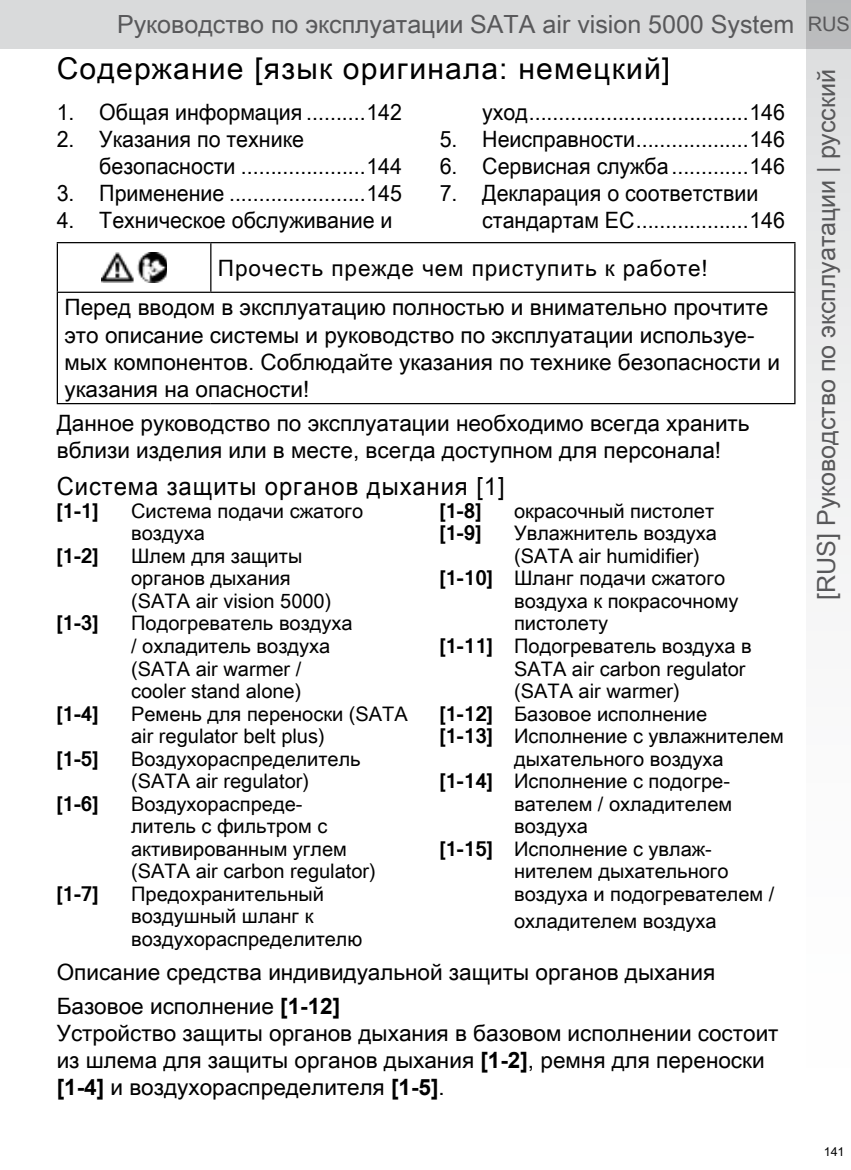
<style>
.page{position:relative;width:851px;height:1170px;background:#fff}
.page>*{position:absolute;margin:0;border:0;box-sizing:border-box;transform-origin:0 0}
.t1{font:30px "Arial Unicode MS";letter-spacing:.04em;color:#000}
.t2{font:25px "Arial Unicode MS";color:#58585a}
.t3{font:25px "Arial Unicode MS";letter-spacing:.04em;color:#000;scale:.95 1}
.t4{font:22.5px/27px "Arial Unicode MS";color:#000}
.t5{font:22.5px/27px "Arial Unicode MS";color:#000;scale:.95 1}
.t6{font:20px/22.5px "Arial Unicode MS";color:#000}
.t7{font:700 20px "Kartika";color:#000}
.t8{font:12.5px "Arial Unicode MS";color:#000}
.s1{font-size:20px}
.s2{font-family:"Kartika";font-weight:700}
.s3{font-family:"Arial";font-weight:700}
</style>
<div class="page">
<div style="left:0;top:0;width:850px;height:49px;background:#d9dadb"></div>
<svg style="left:806px;top:0;width:44px;height:574px"></svg>
<hr style="left:57px;top:243px;width:1px;height:48px;background:#000">
<hr style="left:210px;top:243px;width:1px;height:48px;background:#000">
<hr style="left:57px;top:291px;width:154px;height:2px;background:#000">
<hr style="left:57px;top:293px;width:1px;height:110px;background:#000">
<hr style="left:211px;top:291px;width:584px;height:2px;background:#000">
<hr style="left:794px;top:293px;width:1px;height:110px;background:#000">
<hr style="left:57px;top:403px;width:154px;height:1px;background:#000">
<hr style="left:211px;top:403px;width:584px;height:1px;background:#000">
<hr style="left:57px;top:242px;width:154px;height:1px;background:#000">
<hr style="left:211px;top:242px;width:584px;height:1px;background:#000">
<hr style="left:794px;top:243px;width:1px;height:48px;background:#000">
<img style="left:101px;top:252px;width:66px;height:30px">
<p class="t2" style="left:117px;top:6px;width:734px">Руководство по эксплуатации SATA air vision 5000 System <span class="s1">RUS</span></p>
<h1 class="t1" style="left:57px;top:46px;width:615px">Содержание [язык оригинала: немецкий]</h1>
<p class="t5" style="left:57px;top:98px;width:365px">1. Общая информация ..........142</p>
<p class="t5" style="left:99px;top:125px;width:320px;text-indent:-43px">2. Указания по технике безопасности .....................144</p>
<p class="t5" style="left:57px;top:179px;width:365px">3. Применение .......................145</p>
<p class="t5" style="left:57px;top:206px;width:355px">4. Техническое обслуживание и</p>
<p class="t2" style="left:808px;top:599px;width:532px;rotate:-90deg">[RUS] Руководство по эксплуатации | русский</p>
<p class="t5" style="left:482px;top:98px;width:320px">уход.....................................146</p>
<p class="t5" style="left:439px;top:125px;width:365px">5. Неисправности...................146</p>
<p class="t5" style="left:439px;top:152px;width:365px">6. Сервисная служба.............146</p>
<p class="t5" style="left:482px;top:179px;width:320px;text-indent:-43px">7. Декларация о соответствии стандартам ЕС...................146</p>
<p class="t4" style="left:64px;top:247px;width:705px;line-height:40px;text-indent:153px">Прочесть прежде чем приступить к работе!<br>Перед вводом в эксплуатацию полностью и внимательно прочтите</p>
<p class="t4" style="left:64px;top:320px;width:717px">это описание системы и руководство по эксплуатации используе&shy;мых компонентов. Соблюдайте указания по технике безопасности и указания на опасности!</p>
<p class="t4" style="left:57px;top:409px;width:694px">Данное руководство по эксплуатации необходимо всегда хранить вблизи изделия или в месте, всегда доступном для персонала!</p>
<p class="t3" style="left:57px;top:468px;width:473px">Система защиты органов дыхания [1]</p>
<p class="t7" style="left:57px;top:498px;width:43px">[1-1]</p>
<p class="t6" style="left:131px;top:499px;width:233px">Система подачи сжатого воздуха</p>
<p class="t7" style="left:57px;top:543px;width:43px">[1-2]</p>
<p class="t6" style="left:131px;top:544px;width:202px">Шлем для защиты органов дыхания (SATA air vision 5000)</p>
<p class="t7" style="left:57px;top:610px;width:43px">[1-3]</p>
<p class="t6" style="left:131px;top:611px;width:223px">Подогреватель воздуха / охладитель воздуха (SATA air warmer / cooler stand alone)</p>
<p class="t7" style="left:57px;top:700px;width:43px">[1-4]</p>
<p class="t6" style="left:131px;top:701px;width:278px">Ремень для переноски (SATA air regulator belt plus)</p>
<p class="t7" style="left:57px;top:745px;width:43px">[1-5]</p>
<p class="t6" style="left:131px;top:746px;width:231px">Воздухораспределитель (SATA air regulator)</p>
<p class="t7" style="left:57px;top:790px;width:43px">[1-6]</p>
<p class="t6" style="left:131px;top:791px;width:246px">Воздухораспреде-<br>литель с фильтром с активированным углем (SATA air carbon regulator)</p>
<p class="t7" style="left:57px;top:880px;width:43px">[1-7]</p>
<p class="t6" style="left:131px;top:881px;width:232px">Предохранительный воздушный шланг к воздухораспределителю</p>
<p class="t7" style="left:439px;top:498px;width:43px">[1-8]</p>
<p class="t6" style="left:514px;top:499px;width:201px">окрасочный пистолет</p>
<p class="t7" style="left:439px;top:520px;width:43px">[1-9]</p>
<p class="t6" style="left:514px;top:521px;width:204px">Увлажнитель воздуха</p>
<p class="t6" style="left:514px;top:544px;width:187px">(SATA air humidifier)</p>
<p class="t6" style="left:439px;top:566px;width:287px"><span class="s2">[1-10]</span> Шланг подачи сжатого</p>
<p class="t6" style="left:514px;top:589px;width:226px">воздуха к покрасочному</p>
<p class="t6" style="left:514px;top:611px;width:96px">пистолету</p>
<p class="t6" style="left:439px;top:634px;width:313px"><span class="s2">[1-11]</span> Подогреватель воздуха в</p>
<p class="t6" style="left:514px;top:656px;width:233px">SATA air carbon regulator</p>
<p class="t6" style="left:514px;top:679px;width:167px">(SATA air warmer)</p>
<p class="t6" style="left:439px;top:701px;width:269px"><span class="s2">[1-12]</span> Базовое исполнение</p>
<p class="t6" style="left:439px;top:724px;width:346px"><span class="s2">[1-13]</span> Исполнение с увлажнителем</p>
<p class="t6" style="left:514px;top:746px;width:211px">дыхательного воздуха</p>
<p class="t6" style="left:439px;top:769px;width:292px"><span class="s2">[1-14]</span> Исполнение с подогре-</p>
<p class="t6" style="left:514px;top:791px;width:219px">вателем / охладителем</p>
<p class="t6" style="left:514px;top:814px;width:75px">воздуха</p>
<p class="t6" style="left:439px;top:836px;width:274px"><span class="s2">[1-15]</span> Исполнение с увлаж-</p>
<p class="t6" style="left:514px;top:859px;width:216px">нителем дыхательного</p>
<p class="t6" style="left:514px;top:881px;width:261px">воздуха и подогревателем /</p>
<p class="t6" style="left:514px;top:908px;width:204px">охладителем воздуха</p>
<p class="t4" style="left:57px;top:954px;width:660px;line-height:34px">Описание средства индивидуальной защиты органов дыхания<br>Базовое исполнение <span class="s3">[1-12]</span></p>
<p class="t4" style="left:57px;top:1018px;width:723px">Устройство защиты органов дыхания в базовом исполнении состоит из шлема для защиты органов дыхания <span class="s3">[1-2]</span>, ремня для переноски <span class="s3">[1-4]</span> и воздухораспределителя <span class="s3">[1-5]</span>.</p>
<p class="t8" style="left:823px;top:1142px;width:22px">141</p>
</div>
